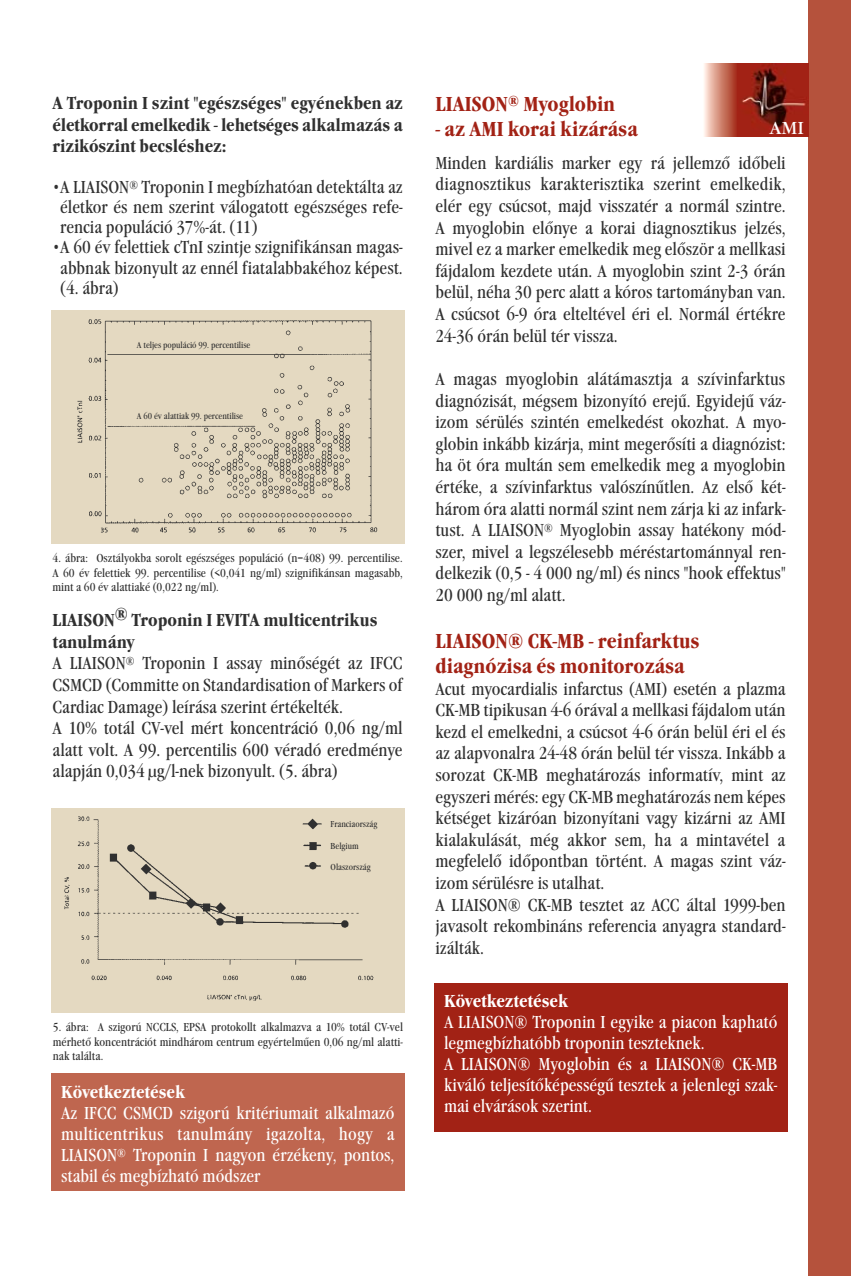
<style>
.page{position:relative;width:851px;height:1276px;background:#fff}
.page>*{position:absolute;margin:0;border:0;box-sizing:border-box;transform-origin:0 0}
.t1{font:700 condensed 21px/25.2px "Garamond Itc TEE";color:#a22215}
.t2{font:condensed 18px/21.6px "Garamond Itc TEE";color:#303030}
.t3{font:condensed 18px/21px "Garamond Itc TEE";color:#fff;text-align:justify}
.t4{font:700 condensed 18px/21.6px "Garamond Itc TEE";color:#303030;text-align:justify}
.t5{font:700 condensed 18px "Garamond Itc TEE";color:#fff}
.t6{font:18px "Garamond Itc TEE";color:#fff}
.t7{font:condensed 12px/14.4px "Garamond Itc TEE";color:#303030;text-align:justify}
.t8{font:condensed 9px "Garamond Itc TEE";color:#303030}
.s1{font-size:36px}
.s2{font-weight:700}
</style>
<div class="page">
<div style="left:808px;top:0;width:42px;height:1276px;background:#b5523c"></div>
<img style="left:736px;top:64px;width:72px;height:72px">
<svg style="left:704px;top:64px;width:32px;height:72px;background:#d38d7b"></svg>
<div style="left:51px;top:310px;width:353px;height:234px;background:#e4d9c1"></div>
<img style="left:77px;top:319px;width:301px;height:214px">
<div style="left:51px;top:808px;width:353px;height:204px;background:#e4d9c1"></div>
<img style="left:64px;top:816px;width:310px;height:185px">
<div style="left:51px;top:1073px;width:353px;height:118px;background:#bf664f"></div>
<div style="left:434px;top:982px;width:353px;height:149px;background:#a22215"></div>
<p class="t4" style="left:53px;top:92px;width:351px">A Troponin I szint "egészséges" egyénekben az életkorral emelkedik - lehetséges alkalmazás a rizikószint becsléshez:</p>
<p class="t2" style="left:53px;top:176px;width:351px"><span class="s1">·</span>A LIAISON<sup>®</sup> Troponin I megbízhatóan detektálta az</p>
<p class="t2" style="left:60px;top:196px;width:344px">életkor és nem szerint válogatott egészséges refe-</p>
<p class="t2" style="left:60px;top:217px;width:199px">rencia populáció 37%-át. (11)</p>
<p class="t2" style="left:53px;top:237px;width:351px"><span class="s1">·</span>A 60 év felettiek cTnI szintje szignifikánsan magas-</p>
<p class="t2" style="left:60px;top:257px;width:344px">abbnak bizonyult az ennél fiatalabbakéhoz képest.</p>
<p class="t2" style="left:60px;top:277px;width:60px">(4. ábra)</p>
<p class="t8" style="left:137px;top:340px;width:115px">A teljes populáció 99. percentilise</p>
<p class="t8" style="left:137px;top:411px;width:108px">A 60 év alattiak 99. percentilise</p>
<p class="t7" style="left:53px;top:551px;width:351px">4. ábra: Osztályokba sorolt egészséges populáció (n=408) 99. percentilise.<br>A 60 év felettiek 99. percentilise (&lt;0,041 ng/ml) szignifikánsan magasabb, mint a 60 év alattiaké (0,022 ng/ml).</p>
<p class="t2" style="left:53px;top:609px;width:351px"><span class="s2">LIAISON</span><sup>®</sup> <span class="s2">Troponin I EVITA multicentrikus tanulmány<br></span>A LIAISON<sup>®</sup> Troponin I assay minőségét az IFCC CSMCD (Committe on Standardisation of Markers of Cardiac Damage) leírása szerint értékelték.<br>A 10% totál CV-vel mért koncentráció 0,06 ng/ml alatt volt. A 99. percentilis 600 véradó eredménye alapján 0,034 µg/l-nek bizonyult. (5. ábra)</p>
<p class="t8" style="left:330px;top:819px;width:48px">Franciaország</p>
<p class="t8" style="left:330px;top:840px;width:30px">Belgium</p>
<p class="t8" style="left:330px;top:862px;width:42px">Olaszország</p>
<p class="t7" style="left:53px;top:1020px;width:351px">5. ábra: A szigorú NCCLS, EPSA protokollt alkalmazva a 10% totál CV-vel mérhető koncentrációt mindhárom centrum egyértelműen 0,06 ng/ml alatti&shy;nak találta.</p>
<p class="t5" style="left:61px;top:1081px;width:126px">Következtetések</p>
<p class="t3" style="left:61px;top:1102px;width:335px">Az IFCC CSMCD szigorú kritériumait alkalmazó multicentrikus tanulmány igazolta, hogy a LIAISON<sup>®</sup> Troponin I nagyon érzékeny, pontos, stabil és megbízható módszer</p>
<p class="t1" style="left:435px;top:92px;width:181px">LIAISON<sup>®</sup> Myoglobin</p>
<p class="t1" style="left:435px;top:117px;width:204px">- az AMI korai kizárása</p>
<p class="t2" style="left:435px;top:152px;width:352px;text-align:justify">Minden kardiális marker egy rá jellemző időbeli diagnosztikus karakterisztika szerint emelkedik, elér egy csúcsot, majd visszatér a normál szintre.<br>A myoglobin előnye a korai diagnosztikus jelzés, mivel ez a marker emelkedik meg először a mellkasi fájdalom kezdete után. A myoglobin szint 2-3 órán belül, néha 30 perc alatt a kóros tartományban van.<br>A csúcsot 6-9 óra elteltével éri el. Normál értékre 24-36 órán belül tér vissza.</p>
<p class="t2" style="left:435px;top:368px;width:351px;text-align:justify">A magas myoglobin alátámasztja a szívinfarktus diagnózisát, mégsem bizonyító erejű. Egyidejű váz&shy;izom sérülés szintén emelkedést okozhat. A myo&shy;globin inkább kizárja, mint megerősíti a diagnózist: ha öt óra multán sem emelkedik meg a myoglobin értéke, a szívinfarktus valószínűtlen. Az első két&shy;három óra alatti normál szint nem zárja ki az infark&shy;tust. A LIAISON<sup>®</sup> Myoglobin assay hatékony mód&shy;szer, mivel a legszélesebb méréstartománnyal ren&shy;delkezik (0,5 - 4 000 ng/ml) és nincs "hook effektus" 20 000 ng/ml alatt.</p>
<p class="t1" style="left:435px;top:628px;width:265px">LIAISON® CK-MB - reinfarktus diagnózisa és monitorozása</p>
<p class="t2" style="left:435px;top:678px;width:351px">Acut myocardialis infarctus (AMI) esetén a plazma CK-MB tipikusan 4-6 órával a mellkasi fájdalom után kezd el emelkedni, a csúcsot 4-6 órán belül éri el és az alapvonalra 24-48 órán belül tér vissza. Inkább a sorozat CK-MB meghatározás informatív, mint az egyszeri mérés: egy CK-MB meghatározás nem képes kétséget kizáróan bizonyítani vagy kizárni az AMI kialakulását, még akkor sem, ha a mintavétel a megfelelő időpontban történt. A magas szint váz&shy;izom sérülésre is utalhat.<br>A LIAISON® CK-MB tesztet az ACC által 1999-ben javasolt rekombináns referencia anyagra standard&shy;izálták.</p>
<p class="t6" style="left:769px;top:118px;width:36px">AMI</p>
<p class="t5" style="left:444px;top:991px;width:126px">Következtetések</p>
<p class="t3" style="left:444px;top:1012px;width:335px;text-align:left">A LIAISON® Troponin I egyike a piacon kapható legmegbízhatóbb troponin teszteknek.<br>A LIAISON® Myoglobin és a LIAISON® CK-MB kiváló teljesítőképességű tesztek a jelenlegi szak&shy;mai elvárások szerint.</p>
</div>
